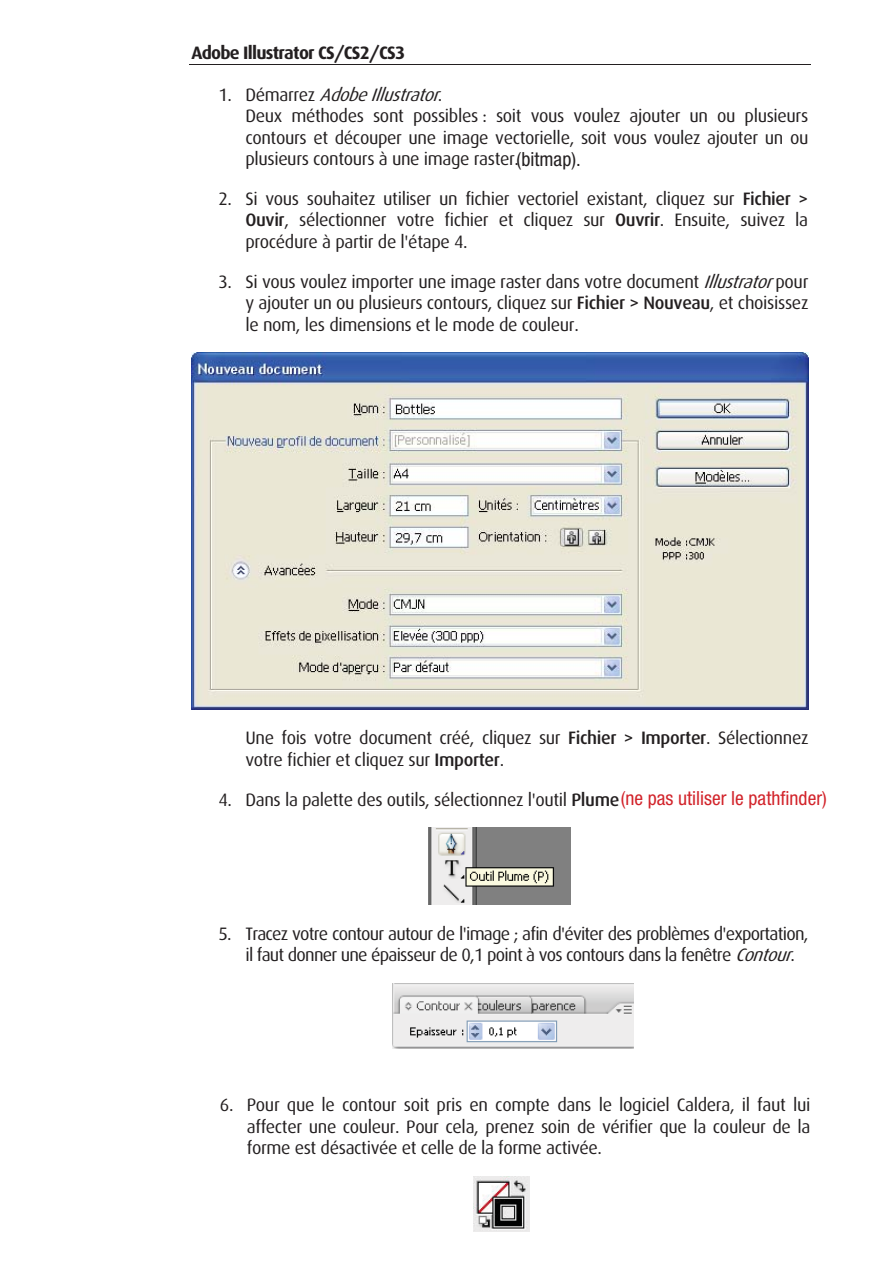
<style>
.page{position:relative;width:893px;height:1263px;background:#fff}
.page>*{position:absolute;margin:0;border:0;box-sizing:border-box;transform-origin:0 0}
.t1{font:18px/21.5px "Dax";letter-spacing:-.02em;color:#231f20;text-align:justify}
.t2{font:18px/21.5px "Dax";letter-spacing:-.04em;color:#231f20}
.t3{font:700 18px "Dax";letter-spacing:-.04em;color:#231f20}
.s1{font-style:italic}
.s2{font-family:"Helvetica Neue";font-stretch:condensed;font-size:19.5px}
.s3{font-weight:500}
.s4{font-family:"Helvetica Neue";font-stretch:condensed;font-size:19.5px;color:#d2232a}
</style>
<div class="page">
<hr style="left:189px;top:65px;width:621px;height:1px;background:#231f20">
<img style="left:192px;top:353px;width:616px;height:356px">
<img style="left:429px;top:828px;width:142px;height:76px">
<img style="left:393px;top:983px;width:241px;height:66px">
<img style="left:473px;top:1176px;width:56px;height:55px">
<p class="t3" style="left:191px;top:43px;width:215px">Adobe Illustrator CS/CS2/CS3</p>
<p class="t1" style="left:245px;top:84px;width:564px;text-align:left;text-indent:-27px">1 . D é m a r r e z <span class="s1">AdobeIllustrator</span>.<br>Deux méthodes sont possibles : soit vous voulez ajouter un ou plusieurs contours et découper une image vectorielle, soit vous voulez ajouter un ou plusieurs contours à une image raster.<span class="s2">(bitmap).</span></p>
<p class="t1" style="left:245px;top:188px;width:564px;text-indent:-27px">2. Si vous souhaitez utiliser un fichier vectoriel existant, cliquez sur <span class="s3">Fichier &gt; Ouvir</span>, sélectionner votre fichier et cliquez sur <span class="s3">Ouvrir</span>. Ensuite, suivez la procédure à partir de l'étape 4.</p>
<p class="t1" style="left:245px;top:271px;width:565px;text-indent:-27px">3. Si vous voulez importer une image raster dans votre document <span class="s1">Illustrator</span>pour y ajouter un ou plusieurs contours, cliquez sur <span class="s3">Fichier &gt; Nouveau</span>, et choisissez le nom, les dimensions et le mode de couleur.</p>
<p class="t1" style="left:245px;top:728px;width:565px">Une fois votre document créé, cliquez sur <span class="s3">Fichier &gt; Importer</span>. Sélectionnez votre fichier et cliquez sur <span class="s3">Importer</span>.</p>
<p class="t1" style="left:218px;top:789px;width:610px">4. Dans la palette des outils, sélectionnez l'outil <span class="s3">Plume</span>.<span class="s4">(ne pas utiliser le pathfinder)</span></p>
<p class="t2" style="left:245px;top:923px;width:565px;text-indent:-27px">5. Tracez votre contour autour de l'image ; afin d'éviter des problèmes d'exportation, il faut donner une épaisseur de 0,1 point à vos contours dans la fenêtre <span class="s1">Contour</span>.</p>
<p class="t1" style="left:247px;top:1095px;width:565px;text-indent:-27px">6. Pour que le contour soit pris en compte dans le logiciel Caldera, il faut lui affecter une couleur. Pour cela, prenez soin de vérifier que la couleur de la forme est désactivée et celle de la forme activée.</p>
</div>
